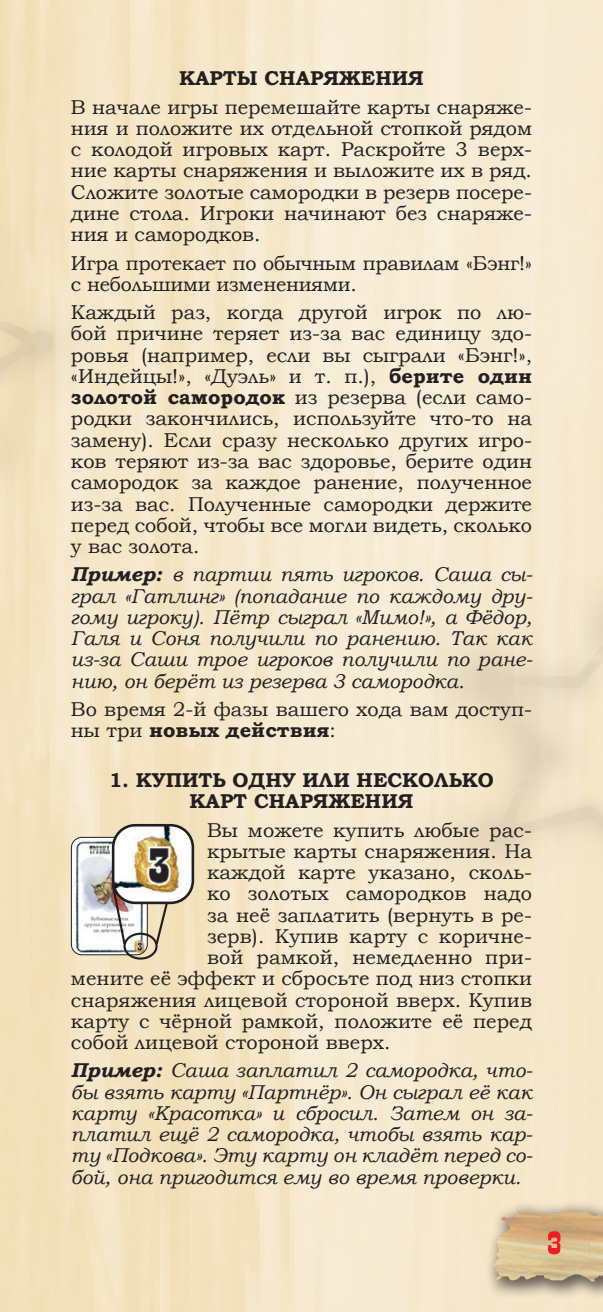
<style>
.page{position:relative;width:603px;height:1312px;background:#fff}
.page>*{position:absolute;margin:0;border:0;box-sizing:border-box;transform-origin:0 0}
.t1{font:35px "Traktir";color:#ee1d23;scale:1.5 1}
.t2{font:20px/21.2px "Bookman Old Style";letter-spacing:.005em;color:#231f20;text-align:justify}
.t3{font:italic 20px/21.2px "Bookman Old Style";color:#231f20;text-align:justify}
.t4{font:700 20px/21.2px "Bookman Old Style";color:#231f20;text-align:center}
.s1{font-weight:700}
</style>
<div class="page">
<img style="left:0;top:0;width:602px;height:1311px">
<img style="left:0;top:189px;width:128px;height:312px">
<div style="left:0;top:962px;width:7px;height:349px;background:#f2e0b9"></div>
<img style="left:71px;top:837px;width:76px;height:117px">
<div style="left:71px;top:836px;width:77px;height:119px;border:1px solid #231f20;border-radius:11px"></div>
<img style="left:113px;top:825px;width:80px;height:77px">
<div style="left:112px;top:823px;width:82px;height:81px;border:3px solid #231f20;border-radius:22px"></div>
<div style="left:123px;top:932px;width:34px;height:27px;border:2px solid #231f20;border-radius:50%"></div>
<svg style="left:110px;top:881px;width:17px;height:65px"></svg>
<svg style="left:154px;top:900px;width:15px;height:46px"></svg>
<img style="left:336px;top:574px;width:266px;height:345px">
<div style="left:483px;top:1199px;width:119px;height:101px;background:#231f20;opacity:.7"></div>
<img style="left:493px;top:1208px;width:109px;height:72px">
<p class="t4" style="left:179px;top:68px;width:246px">КАРТЫ СНАРЯЖЕНИЯ</p>
<p class="t2" style="left:71px;top:96px;width:462px">В начале игры перемешайте карты снаряже&shy;ния и положите их отдельной стопкой рядом с колодой игровых карт. Раскройте 3 верх&shy;ние карты снаряжения и выложите их в ряд.<br>Сложите золотые самородки в резерв посере&shy;дине стола. Игроки начинают без снаряже&shy;ния и самородков.</p>
<p class="t2" style="left:71px;top:252px;width:462px">Игра протекает по обычным правилам «Бэнг!» с небольшими изменениями.</p>
<p class="t2" style="left:71px;top:302px;width:462px">Каждый раз, когда другой игрок по лю&shy;бой причине теряет из-за вас единицу здо&shy;ровья (например, если вы сыграли «Бэнг!», «Индейцы!», «Дуэль» и т. п.), <span class="s1">берите один золотой самородок</span> из резерва (если само&shy;родки закончились, используйте что-то на замену). Если сразу несколько других игро&shy;ков теряют из-за вас здоровье, берите один самородок за каждое ранение, полученное из-за вас. Полученные самородки держите перед собой, чтобы все могли видеть, сколько у вас золота.</p>
<p class="t3" style="left:71px;top:563px;width:463px"><span class="s1">Пример:</span> в партии пять игроков. Саша сы&shy;грал «Гатлинг» (попадание по каждому дру&shy;гому игроку). Пётр сыграл «Мимо!», а Фёдор, Галя и Соня получили по ранению. Так как из-за Саши трое игроков получили по ране&shy;нию, он берёт из резерва 3 самородка.</p>
<p class="t2" style="left:71px;top:698px;width:462px">Во время 2-й фазы вашего хода вам доступ&shy;ны три <span class="s1">новых действия</span>:</p>
<p class="t4" style="left:109px;top:769px;width:386px">1. КУПИТЬ ОДНУ ИЛИ НЕСКОЛЬКО<br>КАРТ СНАРЯЖЕНИЯ</p>
<p class="t2" style="left:207px;top:819px;width:326px">Вы можете купить любые рас-</p>
<p class="t2" style="left:207px;top:840px;width:326px">крытые карты снаряжения. На</p>
<p class="t2" style="left:207px;top:861px;width:326px">каждой карте указано, сколь-</p>
<p class="t2" style="left:207px;top:882px;width:326px">ко золотых самородков надо</p>
<p class="t2" style="left:207px;top:903px;width:326px">за неё заплатить (вернуть в ре-</p>
<p class="t2" style="left:207px;top:925px;width:326px">зерв). Купив карту с коричне-</p>
<p class="t2" style="left:207px;top:946px;width:326px">вой рамкой, немедленно при-</p>
<p class="t2" style="left:71px;top:967px;width:462px">мените её эффект и сбросьте под низ стопки</p>
<p class="t2" style="left:71px;top:988px;width:462px">снаряжения лицевой стороной вверх. Купив</p>
<p class="t2" style="left:71px;top:1010px;width:462px">карту с чёрной рамкой, положите её перед</p>
<p class="t2" style="left:71px;top:1031px;width:321px">собой лицевой стороной вверх.</p>
<p class="t3" style="left:71px;top:1059px;width:463px"><span class="s1">Пример:</span> Саша заплатил 2 самородка, что&shy;бы взять карту «Партнёр». Он сыграл её как карту «Красотка» и сбросил. Затем он за&shy;платил ещё 2 самородка, чтобы взять кар&shy;ту «Подкова». Эту карту он кладёт перед со&shy;бой, она пригодится ему во время проверки.</p>
<h1 class="t1" style="left:545px;top:1225px;width:13px">3</h1>
</div>
